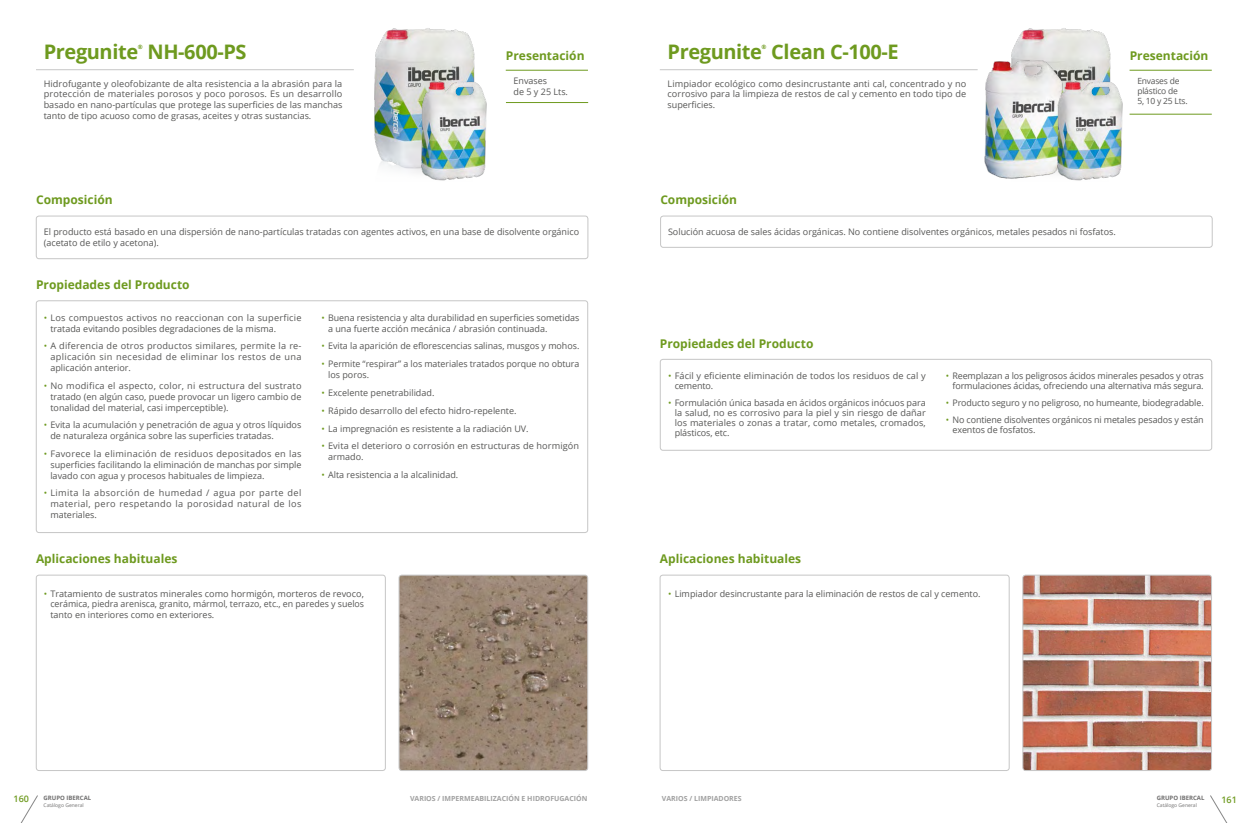
<style>
.page{position:relative;width:1248px;height:823px;background:#fff}
.page>*{position:absolute;margin:0;border:0;box-sizing:border-box;transform-origin:0 0}
.t1{font:700 20px "Open Sans";letter-spacing:-.02em;color:#6e9a1f}
.t2{font:700 12px "Open Sans";color:#6e9a1f}
.t3{font:9px/10.8px "Open Sans";color:#575756;text-align:justify}
.t4{font:9px/10.8px "Open Sans";letter-spacing:.025em;color:#575756}
.t5{font:600 9px "Open Sans";color:#6e9a1f}
.t6{font:8.5px/10.2px "Open Sans";letter-spacing:-.025em;color:#575756}
.t7{font:700 7px "Open Sans";color:#a1a1a1}
.t8{font:700 6px "Open Sans";color:#706f6f}
.t9{font:700 6px "Open Sans";color:#6e9a1f}
.t10{font:5px "Open Sans";color:#706f6f}
.s1{color:#6e9a1f}
</style>
<div class="page">
<div style="left:36px;top:574px;width:349px;height:196px;border:1px solid #c6c6c6;border-radius:3px"></div>
<div style="left:659px;top:574px;width:350px;height:196px;border:1px solid #c6c6c6;border-radius:3px"></div>
<div style="left:36px;top:300px;width:552px;height:232px;border:1px solid #c6c6c6;border-radius:3px"></div>
<img style="left:399px;top:576px;width:187px;height:194px">
<div style="left:399px;top:574px;width:189px;height:196px;border:1px solid #c6c6c6;border-radius:3px"></div>
<img style="left:1024px;top:576px;width:187px;height:194px">
<div style="left:1022px;top:574px;width:189px;height:196px;border:1px solid #c6c6c6;border-radius:3px"></div>
<hr style="left:505px;top:70px;width:83px;height:1px;background:#6e9a1f">
<hr style="left:1129px;top:70px;width:82px;height:1px;background:#6e9a1f">
<hr style="left:659px;top:69px;width:318px;height:1px;background:#c6c6c6">
<div style="left:36px;top:216px;width:552px;height:43px;border:1px solid #c6c6c6;border-radius:3px"></div>
<div style="left:660px;top:216px;width:552px;height:31px;border:1px solid #c6c6c6;border-radius:3px"></div>
<hr style="left:36px;top:69px;width:318px;height:1px;background:#c6c6c6">
<div style="left:660px;top:359px;width:551px;height:91px;border:1px solid #c6c6c6;border-radius:3px"></div>
<hr style="left:506px;top:102px;width:82px;height:1px;background:#6e9a1f">
<hr style="left:1129px;top:114px;width:82px;height:1px;background:#6e9a1f">
<img style="left:954px;top:30px;width:71px;height:149px">
<img style="left:1025px;top:28px;width:127px;height:153px">
<img style="left:374px;top:30px;width:15px;height:136px">
<img style="left:389px;top:28px;width:127px;height:153px">
<svg style="left:21px;top:795px;width:17px;height:27px"></svg>
<svg style="left:1210px;top:795px;width:17px;height:27px"></svg>
<h1 class="t1" style="left:44px;top:38px;width:96px">Pregunite</h1>
<p class="t9" style="left:138px;top:43px;width:6px">®</p>
<h1 class="t1" style="left:147px;top:38px;width:101px">NH-600-PS</h1>
<p class="t3" style="left:44px;top:78px;width:300px">Hidrofugante y oleofobizante de alta resistencia a la abrasión para la protección de materiales porosos y poco porosos. Es un desarrollo basado en nano-partículas que protege las superficies de las manchas tanto de tipo acuoso como de grasas, aceites y otras sustancias.</p>
<h2 class="t2" style="left:506px;top:47px;width:80px">Presentación</h2>
<h1 class="t1" style="left:771px;top:38px;width:129px">Clean C-100-E</h1>
<h2 class="t2" style="left:1129px;top:47px;width:80px">Presentación</h2>
<p class="t3" style="left:667px;top:78px;width:300px">Limpiador ecológico como desincrustante anti cal, concentrado y no corrosivo para la limpieza de restos de cal y cemento en todo tipo de superficies.</p>
<h1 class="t1" style="left:667px;top:38px;width:96px">Pregunite</h1>
<p class="t9" style="left:761px;top:43px;width:6px">®</p>
<p class="t6" style="left:1137px;top:76px;width:52px">Envases de plástico de<br>5, 10 y 25 Lts.</p>
<p class="t3" style="left:513px;top:75px;width:56px">Envases<br>de 5 y 25 Lts.</p>
<h2 class="t2" style="left:36px;top:191px;width:78px">Composición</h2>
<h2 class="t2" style="left:660px;top:191px;width:78px">Composición</h2>
<p class="t3" style="left:44px;top:226px;width:537px">El producto está basado en una dispersión de nano-partículas tratadas con agentes activos, en una base de disolvente orgánico (acetato de etilo y acetona).</p>
<p class="t3" style="left:668px;top:226px;width:449px">Solución acuosa de sales ácidas orgánicas. No contiene disolventes orgánicos, metales pesados ni fosfatos.</p>
<h2 class="t2" style="left:36px;top:276px;width:155px">Propiedades del Producto</h2>
<p class="t4" style="left:50px;top:312px;width:253px;text-indent:-7px"><span class="s1">•</span> Los compuestos activos no reaccionan con la superficie tratada evitando posibles degradaciones de la misma.</p>
<p class="t3" style="left:50px;top:340px;width:253px;text-indent:-7px"><span class="s1">•</span> A diferencia de otros productos similares, permite la re&shy;aplicación sin necesidad de eliminar los restos de una aplicación anterior.</p>
<p class="t3" style="left:50px;top:380px;width:253px;text-indent:-7px"><span class="s1">•</span> No modifica el aspecto, color, ni estructura del sustrato tratado (en algún caso, puede provocar un ligero cambio de tonalidad del material, casi imperceptible).</p>
<p class="t3" style="left:50px;top:419px;width:252px;text-indent:-7px"><span class="s1">•</span> Evita la acumulación y penetración de agua y otros líquidos de naturaleza orgánica sobre las superficies tratadas.</p>
<p class="t3" style="left:50px;top:448px;width:253px;text-indent:-7px"><span class="s1">•</span> Favorece la eliminación de residuos depositados en las superficies facilitando la eliminación de manchas por simple lavado con agua y procesos habituales de limpieza.</p>
<p class="t3" style="left:50px;top:487px;width:252px;text-indent:-7px"><span class="s1">•</span> Limita la absorción de humedad / agua por parte del material, pero respetando la porosidad natural de los materiales.</p>
<p class="t3" style="left:328px;top:312px;width:253px;text-indent:-7px"><span class="s1">•</span> Buena resistencia y alta durabilidad en superficies sometidas a una fuerte acción mecánica / abrasión continuada.</p>
<p class="t3" style="left:321px;top:340px;width:259px"><span class="s1">•</span> Evita la aparición de eflorescencias salinas, musgos y mohos.</p>
<p class="t3" style="left:328px;top:358px;width:253px;text-indent:-7px"><span class="s1">•</span> Permite “respirar” a los materiales tratados porque no obtura los poros.</p>
<p class="t3" style="left:321px;top:387px;width:114px"><span class="s1">•</span> Excelente penetrabilidad.</p>
<p class="t3" style="left:321px;top:404px;width:196px"><span class="s1">•</span> Rápido desarrollo del efecto hidro-repelente.</p>
<p class="t3" style="left:321px;top:422px;width:209px"><span class="s1">•</span> La impregnación es resistente a la radiación UV.</p>
<p class="t3" style="left:328px;top:440px;width:252px;text-indent:-7px"><span class="s1">•</span> Evita el deterioro o corrosión en estructuras de hormigón armado.</p>
<p class="t3" style="left:321px;top:469px;width:138px"><span class="s1">•</span> Alta resistencia a la alcalinidad.</p>
<h2 class="t2" style="left:659px;top:334px;width:155px">Propiedades del Producto</h2>
<p class="t3" style="left:674px;top:370px;width:252px;line-height:10px;text-indent:-7px"><span class="s1">•</span> Fácil y eficiente eliminación de todos los residuos de cal y cemento.</p>
<p class="t3" style="left:674px;top:397px;width:252px;line-height:10px;text-indent:-7px"><span class="s1">•</span> Formulación única basada en ácidos orgánicos inócuos para la salud, no es corrosivo para la piel y sin riesgo de dañar los materiales o zonas a tratar, como metales, cromados, plásticos, etc.</p>
<h2 class="t2" style="left:36px;top:550px;width:143px">Aplicaciones habituales</h2>
<h2 class="t2" style="left:659px;top:550px;width:143px">Aplicaciones habituales</h2>
<p class="t3" style="left:945px;top:370px;width:259px;line-height:10px;text-align:right"><span class="s1">•</span> Reemplazan a los peligrosos ácidos minerales pesados y otras formulaciones ácidas, ofreciendo una alternativa más segura.</p>
<p class="t3" style="left:945px;top:396px;width:259px"><span class="s1">•</span> Producto seguro y no peligroso, no humeante, biodegradable.</p>
<p class="t3" style="left:952px;top:414px;width:253px;line-height:10px;text-indent:-7px"><span class="s1">•</span> No contiene disolventes orgánicos ni metales pesados y están exentos de fosfatos.</p>
<p class="t3" style="left:50px;top:587px;width:315px;text-indent:-7px"><span class="s1">•</span> Tratamiento de sustratos minerales como hormigón, morteros de revoco, cerámica, piedra arenisca, granito, mármol, terrazo, etc., en paredes y suelos tanto en interiores como en exteriores.</p>
<p class="t3" style="left:668px;top:587px;width:314px"><span class="s1">•</span> Limpiador desincrustante para la eliminación de restos de cal y cemento.</p>
<p class="t8" style="left:44px;top:793px;width:49px">GRUPO IBERCAL</p>
<p class="t7" style="left:410px;top:792px;width:179px">VARIOS / IMPERMEABILIZACIÓN E HIDROFUGACIÓN</p>
<p class="t8" style="left:1156px;top:793px;width:49px">GRUPO IBERCAL</p>
<p class="t10" style="left:44px;top:801px;width:42px">Catálogo General</p>
<p class="t10" style="left:1156px;top:801px;width:42px">Catálogo General</p>
<p class="t7" style="left:661px;top:792px;width:81px">VARIOS / LIMPIADORES</p>
<p class="t5" style="left:14px;top:792px;width:17px">160</p>
<p class="t5" style="left:1221px;top:793px;width:17px">161</p>
</div>
